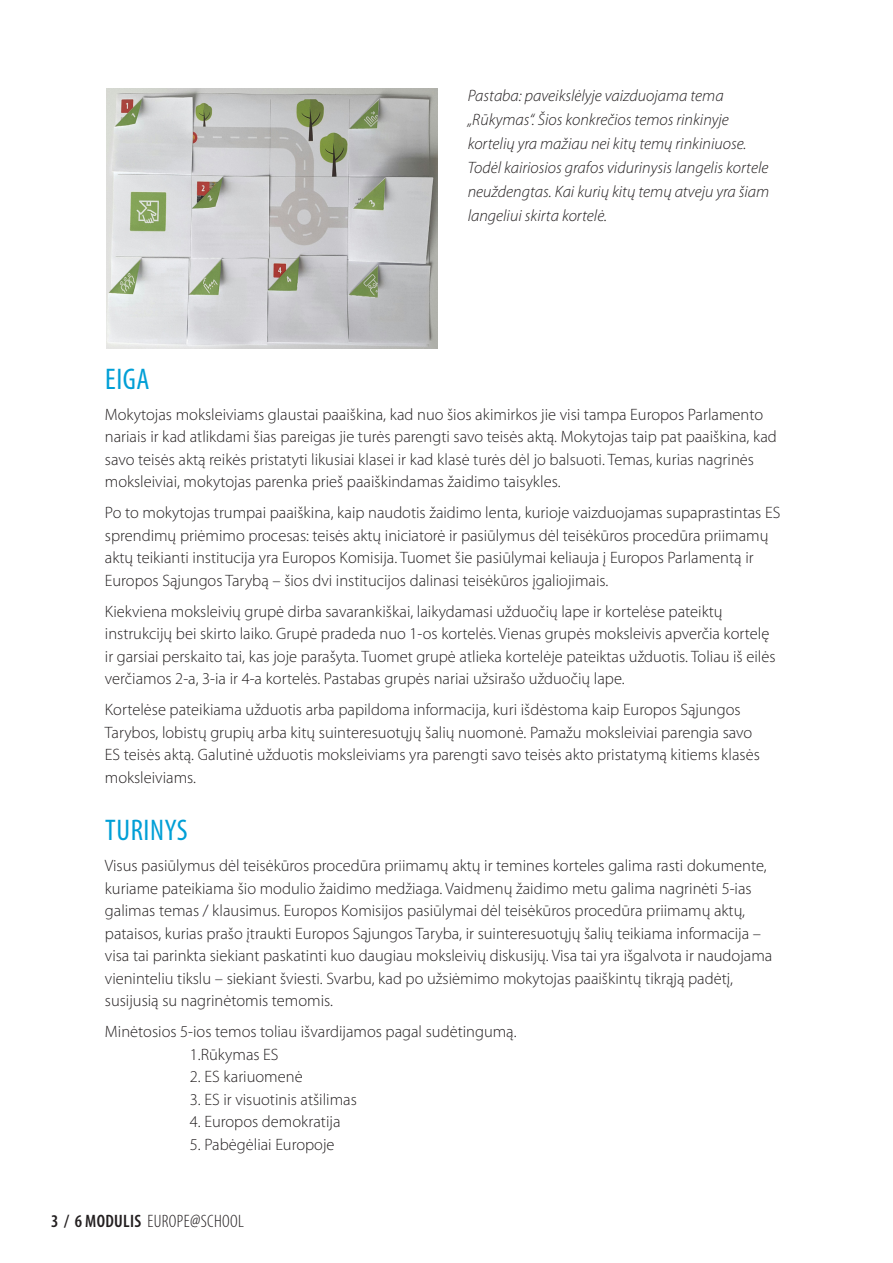
<style>
.page{position:relative;width:893px;height:1263px;background:#fff}
.page>*{position:absolute;margin:0;border:0;box-sizing:border-box;transform-origin:0 0}
.BODY_12_16_insp1{font:condensed 30px "Myriad Pro";letter-spacing:.02em;color:#009fd6}
.TITEL03{font:condensed 30px "Myriad Pro";color:#009fd6}
.t1{font:300 condensed 18px "Myriad Pro";letter-spacing:.02em;color:#231f20}
.BODY_11_15{font:300 16.5px/22.5px "Myriad Pro";color:#231f20}
.BODY_11_15-2{font:italic 300 16.5px/24px "Myriad Pro";color:#231f20}
.s1{font-weight:600}
</style>
<div class="page">
<img style="left:106px;top:89px;width:332px;height:259px">
<p class="BODY_11_15-2" style="left:468px;top:84px;width:303px">Pastaba: paveikslėlyje vaizduojama tema „Rūkymas“. Šios konkrečios temos rinkinyje kortelių yra mažiau nei kitų temų rinkiniuose.<br>Todėl kairiosios grafos vidurinysis langelis kortele neuždengtas. Kai kurių kitų temų atveju yra šiam langeliui skirta kortelė.</p>
<p class="TITEL03" style="left:105px;top:362px;width:46px">EIGA</p>
<p class="BODY_11_15" style="left:105px;top:403px;width:673px">Mokytojas moksleiviams glaustai paaiškina, kad nuo šios akimirkos jie visi tampa Europos Parlamento nariais ir kad atlikdami šias pareigas jie turės parengti savo teisės aktą. Mokytojas taip pat paaiškina, kad savo teisės aktą reikės pristatyti likusiai klasei ir kad klasė turės dėl jo balsuoti. Temas, kurias nagrinės moksleiviai, mokytojas parenka prieš paaiškindamas žaidimo taisykles.</p>
<p class="BODY_11_15" style="left:105px;top:501px;width:677px">Po to mokytojas trumpai paaiškina, kaip naudotis žaidimo lenta, kurioje vaizduojamas supaprastintas ES sprendimų priėmimo procesas: teisės aktų iniciatorė ir pasiūlymus dėl teisėkūros procedūra priimamų aktų teikianti institucija yra Europos Komisija. Tuomet šie pasiūlymai keliauja į Europos Parlamentą ir Europos Sąjungos Tarybą – šios dvi institucijos dalinasi teisėkūros įgaliojimais.</p>
<p class="BODY_11_15" style="left:105px;top:600px;width:672px">Kiekviena moksleivių grupė dirba savarankiškai, laikydamasi užduočių lape ir kortelėse pateiktų instrukcijų bei skirto laiko. Grupė pradeda nuo 1-os kortelės. Vienas grupės moksleivis apverčia kortelę ir garsiai perskaito tai, kas joje parašyta. Tuomet grupė atlieka kortelėje pateiktas užduotis. Toliau iš eilės verčiamos 2-a, 3-ia ir 4-a kortelės. Pastabas grupės nariai užsirašo užduočių lape.</p>
<p class="BODY_11_15" style="left:105px;top:698px;width:656px">Kortelėse pateikiama užduotis arba papildoma informacija, kuri išdėstoma kaip Europos Sąjungos Tarybos, lobistų grupių arba kitų suinteresuotųjų šalių nuomonė. Pamažu moksleiviai parengia savo ES teisės aktą. Galutinė užduotis moksleiviams yra parengti savo teisės akto pristatymą kitiems klasės moksleiviams.</p>
<p class="BODY_12_16_insp1" style="left:105px;top:814px;width:84px">TURINYS</p>
<p class="BODY_11_15" style="left:105px;top:854px;width:669px">Visus pasiūlymus dėl teisėkūros procedūra priimamų aktų ir temines korteles galima rasti dokumente, kuriame pateikiama šio modulio žaidimo medžiaga. Vaidmenų žaidimo metu galima nagrinėti 5-ias galimas temas / klausimus. Europos Komisijos pasiūlymai dėl teisėkūros procedūra priimamų aktų, pataisos, kurias prašo įtraukti Europos Sąjungos Taryba, ir suinteresuotųjų šalių teikiama informacija – visa tai parinkta siekiant paskatinti kuo daugiau moksleivių diskusijų. Visa tai yra išgalvota ir naudojama vieninteliu tikslu – siekiant šviesti. Svarbu, kad po užsiėmimo mokytojas paaiškintų tikrąją padėtį, susijusią su nagrinėtomis temomis.</p>
<p class="BODY_11_15" style="left:105px;top:1020px;width:413px">Minėtosios 5-ios temos toliau išvardijamos pagal sudėtingumą.</p>
<p class="BODY_11_15" style="left:190px;top:1043px;width:90px">1.Rūkymas ES</p>
<p class="BODY_11_15" style="left:190px;top:1065px;width:114px">2. ES kariuomenė</p>
<p class="BODY_11_15" style="left:190px;top:1088px;width:168px">3. ES ir visuotinis atšilimas</p>
<p class="BODY_11_15" style="left:190px;top:1110px;width:152px">4. Europos demokratija</p>
<p class="BODY_11_15" style="left:190px;top:1133px;width:146px">5. Pabėgėliai Europoje</p>
<p class="t1" style="left:51px;top:1210px;width:194px"><span class="s1">3 / 6 MODULIS</span> EUROPE@SCHOOL</p>
</div>
